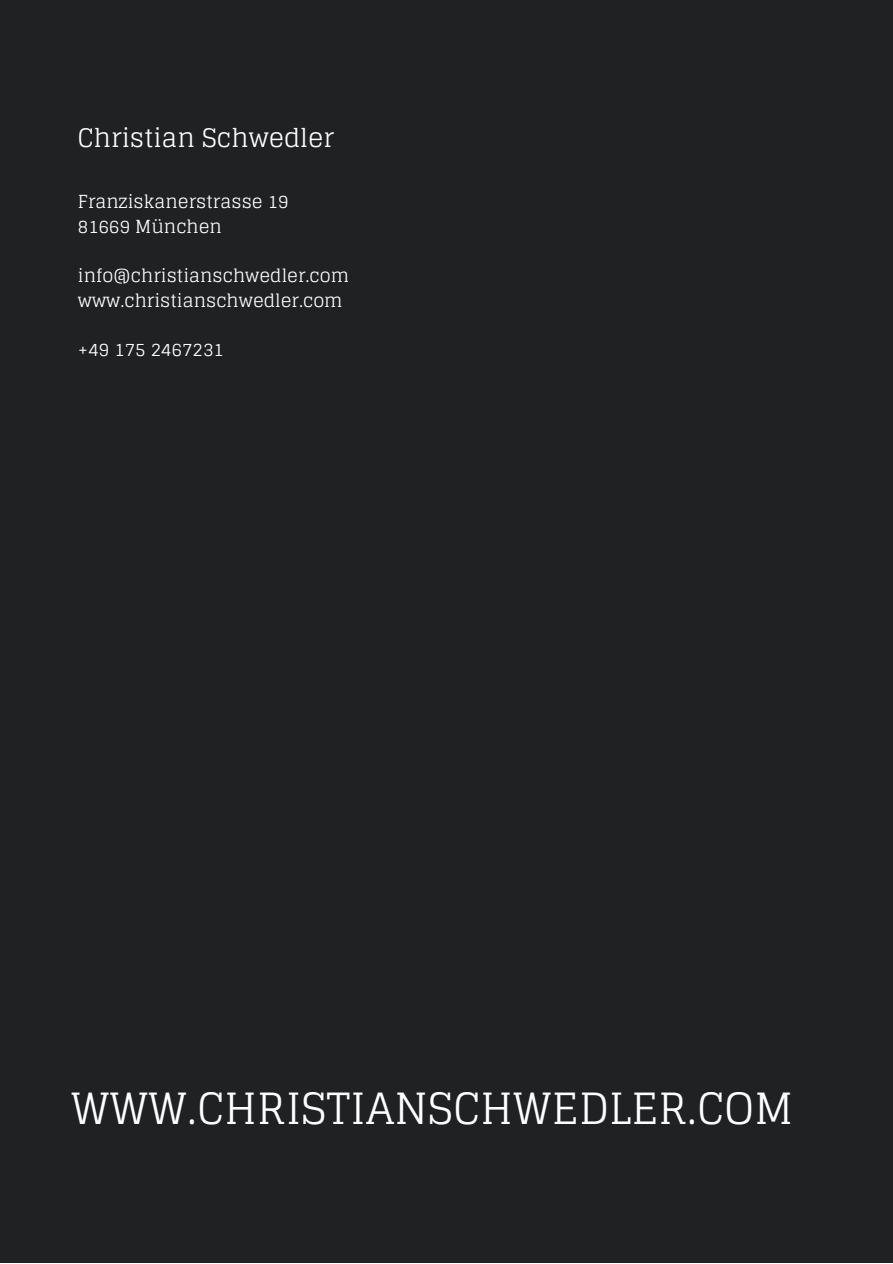
<style>
.page{position:relative;width:893px;height:1264px;background:#fff}
.page>*{position:absolute;margin:0;border:0;box-sizing:border-box;transform-origin:0 0}
.t1{font:43.05px "Glegoo";letter-spacing:.01em;color:#fff}
.t2{font:25.5px "Glegoo";color:#fff}
.t3{font:18px/24.8px "Glegoo";color:#fff}
</style>
<div class="page">
<div style="left:0;top:0;width:892px;height:1262px;background:#1f2122"></div>
<h2 class="t2" style="left:78px;top:124px;width:257px">Christian Schwedler</h2>
<p class="t3" style="left:78px;top:189px;width:212px">Franziskanerstrasse 19<br>81669 München</p>
<p class="t3" style="left:78px;top:264px;width:273px">info@christianschwedler.com www.christianschwedler.com</p>
<p class="t3" style="left:78px;top:338px;width:147px">+49 175 2467231</p>
<h1 class="t1" style="left:71px;top:1083px;width:723px">WWW.CHRISTIANSCHWEDLER.COM</h1>
</div>
